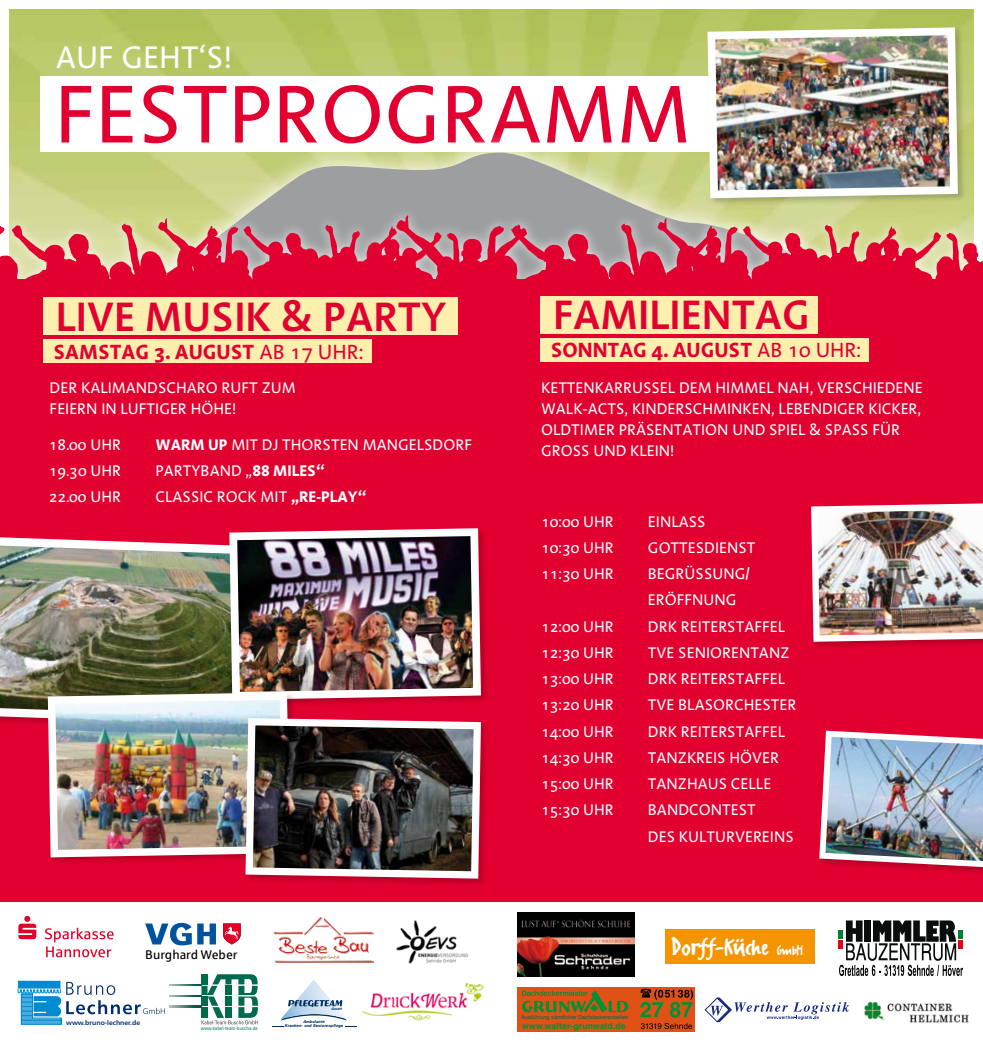
<style>
.page{position:relative;width:983px;height:1042px;background:#fff}
.page>*{position:absolute;margin:0;border:0;box-sizing:border-box;transform-origin:0 0}
.t1{font:83.65px "Linotype Aroma";color:#e20030}
.t2{font:600 42px "Linotype Aroma";color:#e20030}
.t3{font:32.02px "Linotype Aroma";color:#fff}
.t4{font:28.35px "FF Erikrighthand";color:#fff}
.t5{font:700 21px "Linotype Aroma";color:#e20030}
.t6{font:15.75px "Linotype Aroma";color:#fff}
.t7{font:12.6px "Sparkasse Rg";color:#000}
.t8{font:700 8.58px "Helvetica LT";letter-spacing:.02em;color:#009037}
.t9{font:6.83px "Humanist 777 BT Bold B";color:#002d6d}
.t10{font:5.6px "Helvetica LT";letter-spacing:.005em;color:#006558}
.t11{font:condensed 5.08px "Univers LT";color:#00755a}
.t12{font:italic 700 4.02px/4.4px "Akzidenz Grotesk BQ";color:#00305e;text-align:center}
.t13{font:italic 700 3.5px "Akzidenz Grotesk BQ";color:#00305e}
.s1{font-weight:400}
.s2{font-weight:700}
.s3{font-size:16.28px}
</style>
<div class="page">
<img style="left:10px;top:10px;width:962px;height:195px">
<div style="left:40px;top:76px;width:673px;height:75px;background:#fff"></div>
<div style="left:125px;top:130px;width:792px;height:219px;background:#fff"></div>
<svg style="left:145px;top:153px;width:560px;height:52px;background:#b8bd95"></svg>
<div style="left:0;top:205px;width:982px;height:240px;background:#fff;opacity:.75"></div>
<svg style="left:0;top:215px;width:982px;height:64px;background:#d06b71"></svg>
<div style="left:0;top:279px;width:982px;height:622px;background:#e20030"></div>
<div style="left:540px;top:338px;width:329px;height:23px;background:#ffefaf"></div>
<div style="left:540px;top:296px;width:278px;height:38px;background:#ffefaf"></div>
<div style="left:43px;top:339px;width:329px;height:24px;background:#ffefaf"></div>
<div style="left:43px;top:297px;width:415px;height:38px;background:#ffefaf"></div>
<img style="left:0;top:537px;width:225px;height:186px">
<img style="left:819px;top:730px;width:163px;height:141px">
<img style="left:225px;top:528px;width:260px;height:176px">
<div style="left:808px;top:501px;width:174px;height:149px;background:#000;opacity:.2"></div>
<img style="left:811px;top:503px;width:171px;height:142px">
<div style="left:46px;top:690px;width:252px;height:176px;background:#000;opacity:.2"></div>
<img style="left:44px;top:688px;width:249px;height:173px">
<div style="left:243px;top:716px;width:246px;height:171px;background:#000;opacity:.2"></div>
<img style="left:242px;top:714px;width:242px;height:168px">
<div style="left:705px;top:25px;width:261px;height:182px;background:#000;opacity:.2"></div>
<img style="left:703px;top:24px;width:258px;height:178px">
<svg style="left:18px;top:916px;width:96px;height:41px"></svg>
<img style="left:274px;top:917px;width:99px;height:45px">
<div style="left:18px;top:981px;width:42px;height:7px;background:#008bd0"></div>
<svg style="left:17px;top:982px;width:148px;height:43px"></svg>
<svg style="left:170px;top:995px;width:31px;height:1px"></svg>
<svg style="left:170px;top:1005px;width:31px;height:2px"></svg>
<svg style="left:170px;top:984px;width:31px;height:2px"></svg>
<svg style="left:201px;top:974px;width:57px;height:50px"></svg>
<svg style="left:223px;top:923px;width:17px;height:21px"></svg>
<svg style="left:145px;top:922px;width:71px;height:23px"></svg>
<div style="left:517px;top:987px;width:177px;height:44px;background:#e05115"></div>
<svg style="left:640px;top:989px;width:53px;height:28px"></svg>
<svg style="left:640px;top:1023px;width:52px;height:6px"></svg>
<svg style="left:522px;top:990px;width:106px;height:22px"></svg>
<div style="left:664px;top:929px;width:150px;height:35px;background:#f39400"></div>
<img style="left:396px;top:920px;width:73px;height:44px">
<svg style="left:281px;top:980px;width:66px;height:40px"></svg>
<img style="left:864px;top:1001px;width:20px;height:20px">
<img style="left:887px;top:1003px;width:82px;height:20px">
<img style="left:362px;top:984px;width:122px;height:37px">
<img style="left:517px;top:912px;width:117px;height:64px">
<svg style="left:704px;top:997px;width:145px;height:25px"></svg>
<svg style="left:838px;top:920px;width:124px;height:56px"></svg>
<h3 class="t3" style="left:56px;top:36px;width:178px">AUF GEHT‘S!</h3>
<h1 class="t1" style="left:54px;top:61px;width:501px">FESTPROGRAMM</h1>
<h2 class="t2" style="left:56px;top:289px;width:391px">LIVE MUSIK &amp; PARTY</h2>
<h3 class="t5" style="left:53px;top:337px;width:312px">SAMSTAG 3. AUGUST <span class="s1">AB 17 UHR:</span></h3>
<p class="t6" style="left:50px;top:378px;width:97px">DER KALIMANDS</p>
<p class="t6" style="left:166px;top:378px;width:65px">CHARO RUFT</p>
<p class="t6" style="left:261px;top:378px;width:36px">ZUM</p>
<p class="t6" style="left:50px;top:399px;width:30px">FEIERN</p>
<p class="t6" style="left:101px;top:399px;width:68px">IN LUFTIGER</p>
<p class="t6" style="left:191px;top:399px;width:22px">HÖHE</p>
<p class="t6" style="left:232px;top:399px;width:6px">!</p>
<p class="t6" style="left:49px;top:434px;width:63px">18.00 UHR</p>
<p class="t6" style="left:155px;top:434px;width:168px"><span class="s2">WARM UP</span> MIT DJ TH ORSTEN</p>
<p class="t6" style="left:362px;top:434px;width:35px">MANGE</p>
<p class="t6" style="left:416px;top:434px;width:47px">LSDORF</p>
<p class="t6" style="left:49px;top:461px;width:69px">19.30 UHRP</p>
<p class="t6" style="left:164px;top:461px;width:162px">ARTYBAND „<span class="s2">88 MILES“</span></p>
<p class="t6" style="left:49px;top:487px;width:97px">22.00 UHR C</p>
<p class="t6" style="left:165px;top:487px;width:203px">LASS IC ROCK MIT <span class="s2">„RE-PLAY“</span></p>
<p class="t7" style="left:145px;top:946px;width:94px">Burghard Weber</p>
<p class="t9" style="left:66px;top:1018px;width:75px">www.bruno-lechner.de</p>
<p class="t11" style="left:201px;top:1025px;width:58px">www.kabel-team-busche.de</p>
<p class="t13" style="left:331px;top:1007px;width:12px">GmbH</p>
<p class="t12" style="left:285px;top:1019px;width:60px">Ambulante<br>Kranken- und Seniorenpflege</p>
<h2 class="t2" style="left:553px;top:288px;width:258px">FAMILIENTAG</h2>
<h3 class="t5" style="left:550px;top:336px;width:312px">SONNTAG 4. AUGUST <span class="s1">AB 10 UHR:</span></h3>
<p class="t6" style="left:541px;top:378px;width:19px">KETTENK</p>
<p class="t6" style="left:604px;top:378px;width:20px">ARRUSSE</p>
<p class="t6" style="left:667px;top:378px;width:219px">L DEM HIMMEL NAH, VERSCH IEDENE</p>
<p class="t6" style="left:541px;top:399px;width:115px">WALK-ACTS, KINDERS</p>
<p class="t6" style="left:692px;top:399px;width:49px">CHMINKEN</p>
<p class="t6" style="left:771px;top:399px;width:18px">, LEBEND</p>
<p class="t6" style="left:832px;top:399px;width:14px">IGER</p>
<p class="t6" style="left:868px;top:399px;width:54px">KICKER,</p>
<p class="t6" style="left:541px;top:420px;width:115px">OLDTIMER PRÄSENT</p>
<p class="t6" style="left:682px;top:420px;width:62px">ATION UND</p>
<p class="t6" style="left:769px;top:420px;width:129px">SPIEL &amp; SPASS FÜR</p>
<p class="t6" style="left:541px;top:441px;width:64px">GROSS UND</p>
<p class="t6" style="left:630px;top:441px;width:46px">KLEIN!</p>
<p class="t6" style="left:541px;top:511px;width:61px">10:00 UHR</p>
<p class="t6" style="left:647px;top:511px;width:50px">EINLASS</p>
<p class="t6" style="left:541px;top:537px;width:61px">10:30 UHR</p>
<p class="t6" style="left:647px;top:537px;width:33px">GOTTESD</p>
<p class="t6" style="left:715px;top:537px;width:14px">IENST</p>
<p class="t6" style="left:541px;top:564px;width:61px">11:30 UHR</p>
<p class="t6" style="left:647px;top:564px;width:76px">BEGRÜSSUNG</p>
<p class="t6" style="left:745px;top:564px;width:6px">/</p>
<p class="t6" style="left:647px;top:590px;width:19px">ERÖFFNUNG</p>
<p class="t6" style="left:541px;top:616px;width:61px">12:00 UHR</p>
<p class="t6" style="left:647px;top:616px;width:64px">DRK REITERST</p>
<p class="t6" style="left:744px;top:616px;width:42px">AFFEL</p>
<p class="t6" style="left:541px;top:642px;width:61px">12:30 UHR</p>
<p class="t6" style="left:647px;top:642px;width:84px">TVE SEN IORENT</p>
<p class="t6" style="left:758px;top:642px;width:32px">ANZ</p>
<p class="t6" style="left:541px;top:669px;width:61px">13:00 UHR</p>
<p class="t6" style="left:647px;top:669px;width:64px">DRK REITERST</p>
<p class="t6" style="left:744px;top:669px;width:42px">AFFEL</p>
<p class="t6" style="left:541px;top:695px;width:61px">13:20 UHR</p>
<p class="t6" style="left:647px;top:695px;width:106px">TVE BLASORCHESTER</p>
<p class="t6" style="left:541px;top:721px;width:61px">14:00 UHR</p>
<p class="t6" style="left:647px;top:721px;width:64px">DRK REITERST</p>
<p class="t6" style="left:744px;top:721px;width:42px">AFFEL</p>
<p class="t6" style="left:541px;top:747px;width:61px">14:30 UHR</p>
<p class="t6" style="left:647px;top:747px;width:103px">TANZKREIS HÖVER</p>
<p class="t6" style="left:541px;top:774px;width:61px">15:00 UHR</p>
<p class="t6" style="left:647px;top:774px;width:122px">TAN ZHAUS CE LLE</p>
<p class="t6" style="left:541px;top:800px;width:61px">15:30 UHR</p>
<p class="t6" style="left:647px;top:800px;width:73px">BANDCONTES</p>
<p class="t6" style="left:747px;top:800px;width:10px">T</p>
<p class="t6" style="left:647px;top:826px;width:8px">DES</p>
<p class="t6" style="left:678px;top:826px;width:38px">KU LTURVERE</p>
<p class="t6" style="left:769px;top:826px;width:14px">INS</p>
<p class="t10" style="left:521px;top:1014px;width:109px">Ausführung sämtlicher Dachdeckerarbeiten</p>
<p class="t8" style="left:522px;top:1021px;width:105px">www.walter-grunwald.de</p>
<h3 class="t4" style="left:671px;top:930px;width:134px">Dorff-Küche <span class="s3">GmbH</span></h3>
</div>
